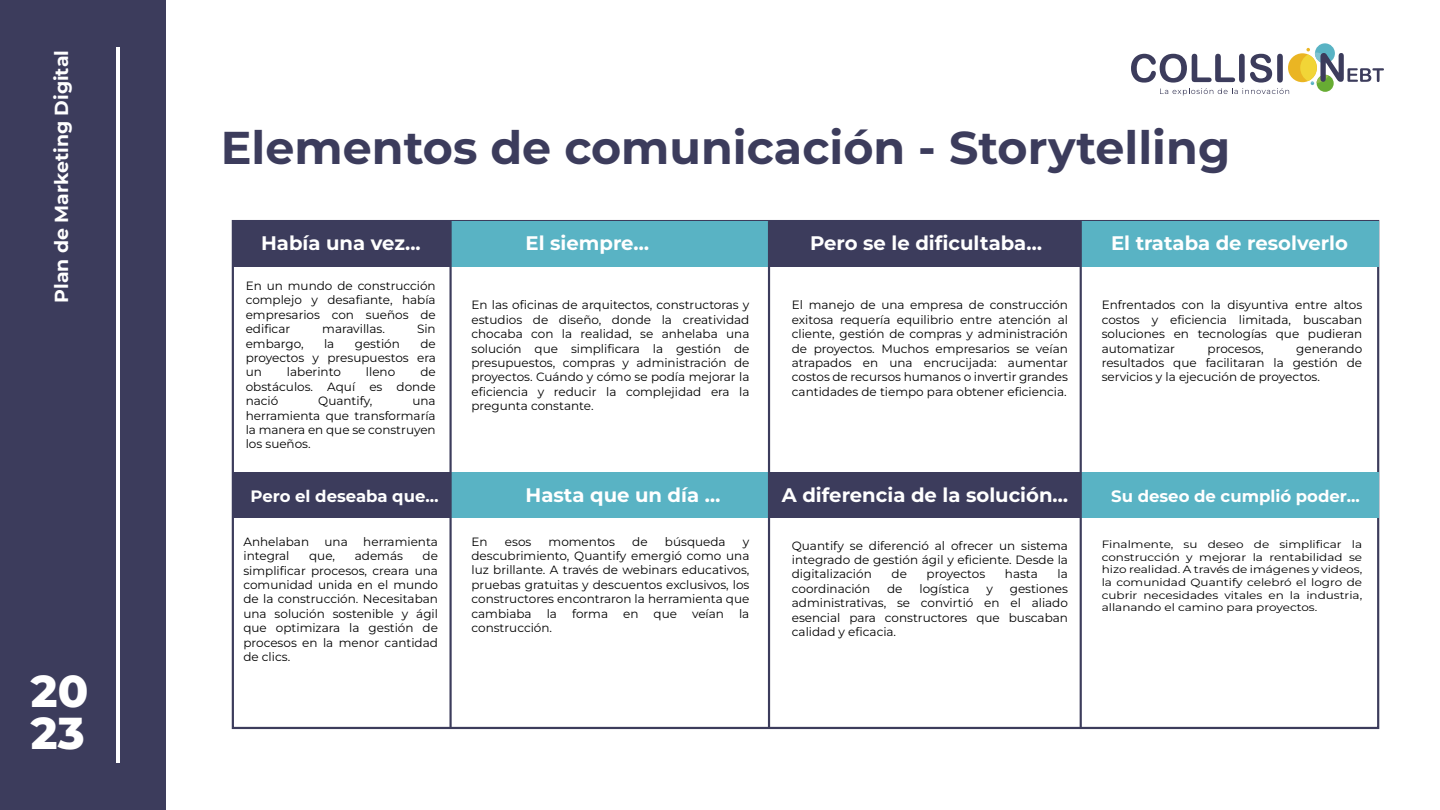
<style>
.page{position:relative;width:1440px;height:810px;background:#fff}
.page>*{position:absolute;margin:0;border:0;box-sizing:border-box;transform-origin:0 0}
.t1{font:700 45.97px "Montserrat";color:#3c3c5c}
.t2{font:800 44.7px/42px "Montserrat";color:#fff}
.t3{font:700 19.65px "Montserrat";color:#fff}
.t4{font:700 18.9px "Montserrat";color:#fff}
.t5{font:700 16.5px "Montserrat";color:#fff}
.t6{font:12px/14.4px "Montserrat";color:#000;text-align:justify}
.t7{font:10.57px/12.7px "Montserrat";color:#000;text-align:justify;scale:1.14 1}
</style>
<div class="page">
<div style="left:0;top:0;width:165px;height:810px;background:#3c3c5c"></div>
<hr style="left:116px;top:47px;width:3px;height:716px;background:#fff">
<div style="left:1288px;top:53px;width:29px;height:29px;background:#eab523;border-radius:50%"></div>
<svg style="left:1315px;top:43px;width:20px;height:20px"></svg>
<div style="left:1317px;top:75px;width:17px;height:17px;background:#67ac33;border-radius:50%"></div>
<div style="left:1300px;top:54px;width:17px;height:27px;background:#f1d537;border-radius:50%"></div>
<svg style="left:1306px;top:48px;width:78px;height:37px"></svg>
<svg style="left:1131px;top:54px;width:158px;height:42px"></svg>
<div style="left:431px;top:221px;width:338px;height:46px;background:#59b3c4"></div>
<div style="left:769px;top:221px;width:312px;height:46px;background:#3c3c5c"></div>
<div style="left:1081px;top:221px;width:298px;height:46px;background:#59b3c4"></div>
<div style="left:431px;top:472px;width:338px;height:46px;background:#59b3c4"></div>
<div style="left:769px;top:472px;width:312px;height:46px;background:#3c3c5c"></div>
<div style="left:1081px;top:472px;width:298px;height:46px;background:#59b3c4"></div>
<div style="left:233px;top:221px;width:218px;height:46px;background:#3c3c5c"></div>
<div style="left:233px;top:472px;width:218px;height:46px;background:#3c3c5c"></div>
<hr style="left:449px;top:221px;width:3px;height:507px;background:#3c3c5c">
<hr style="left:768px;top:221px;width:2px;height:507px;background:#3c3c5c">
<hr style="left:1080px;top:221px;width:2px;height:507px;background:#3c3c5c">
<h3 class="t4" style="left:49px;top:303px;width:254px;rotate:-90deg">Plan de Marketing Digital</h3>
<h2 class="t2" style="left:31px;top:669px;width:59px">20<br>23</h2>
<h1 class="t1" style="left:221px;top:117px;width:1011px">Elementos de comunicación - Storytelling</h1>
<h3 class="t3" style="left:261px;top:230px;width:161px">Había una vez...</h3>
<h3 class="t3" style="left:526px;top:230px;width:125px">El siempre…</h3>
<h3 class="t3" style="left:810px;top:230px;width:234px">Pero se le dificultaba…</h3>
<h3 class="t3" style="left:1111px;top:230px;width:238px">El trataba de resolverlo</h3>
<p class="t6" style="left:246px;top:278px;width:192px">En un mundo de construcción complejo y desafiante, había empresarios con sueños de edificar</p>
<p class="t6" style="left:322px;top:321px;width:64px">maravillas.</p>
<p class="t6" style="left:417px;top:321px;width:20px">Sin</p>
<p class="t6" style="left:246px;top:336px;width:59px">embargo,</p>
<p class="t6" style="left:324px;top:336px;width:12px">la</p>
<p class="t6" style="left:355px;top:336px;width:47px">gestión</p>
<p class="t6" style="left:246px;top:336px;width:192px;text-indent:175px">de proyectos y presupuestos era un</p>
<p class="t6" style="left:246px;top:365px;width:192px;text-indent:175px">de obstáculos. Aquí es donde nació</p>
<p class="t6" style="left:287px;top:365px;width:55px">laberinto</p>
<p class="t6" style="left:366px;top:365px;width:31px">lleno</p>
<p class="t6" style="left:318px;top:393px;width:56px">Quantify,</p>
<p class="t6" style="left:246px;top:393px;width:192px;text-indent:167px">una herramienta que transformaría la manera en que se construyen los sueños.</p>
<p class="t6" style="left:471px;top:298px;width:279px">En las oficinas de arquitectos, constructoras y estudios de diseño, donde la creatividad chocaba con la realidad, se anhelaba una solución que simplificara la gestión de presupuestos, compras y administración de proyectos. Cuándo y cómo se podía mejorar la eficiencia y reducir la complejidad era la pregunta constante.</p>
<p class="t6" style="left:792px;top:298px;width:278px">El manejo de una empresa de construcción exitosa requería equilibrio entre atención al cliente, gestión de compras y administración de proyectos. Muchos empresarios se veían atrapados en una encrucijada: aumentar costos de recursos humanos o invertir grandes cantidades de tiempo para obtener eficiencia.</p>
<p class="t6" style="left:1102px;top:298px;width:262px">Enfrentados con la disyuntiva entre altos costos y eficiencia limitada, buscaban soluciones en tecnologías que pudieran automatizar</p>
<p class="t6" style="left:1102px;top:341px;width:262px;text-indent:195px">generando resultados que facilitaran la gestión de servicios y la ejecución de proyectos.</p>
<p class="t6" style="left:1208px;top:341px;width:57px">procesos,</p>
<h3 class="t5" style="left:250px;top:485px;width:190px">Pero el deseaba que…</h3>
<h3 class="t3" style="left:526px;top:482px;width:196px">Hasta que un día …</h3>
<h3 class="t3" style="left:782px;top:482px;width:288px">A diferencia de la solución…</h3>
<h3 class="t5" style="left:1111px;top:485px;width:250px">Su deseo de cumplió poder...</h3>
<p class="t6" style="left:243px;top:534px;width:67px">Anhelaban</p>
<p class="t6" style="left:325px;top:534px;width:25px">una</p>
<p class="t6" style="left:363px;top:534px;width:76px">herramienta</p>
<p class="t6" style="left:243px;top:548px;width:48px">integral</p>
<p class="t6" style="left:309px;top:548px;width:27px">que,</p>
<p class="t6" style="left:355px;top:548px;width:50px">además</p>
<p class="t6" style="left:243px;top:548px;width:196px;text-indent:179px">de simplificar procesos, creara una comunidad unida en el mundo de la construcción. Necesitaban una solución sostenible y ágil que optimizara la gestión de procesos en la menor cantidad de clics.</p>
<p class="t6" style="left:471px;top:534px;width:18px">En</p>
<p class="t6" style="left:505px;top:534px;width:28px">esos</p>
<p class="t6" style="left:549px;top:534px;width:68px">momentos</p>
<p class="t6" style="left:632px;top:534px;width:17px">de</p>
<p class="t6" style="left:665px;top:534px;width:62px">búsqueda</p>
<p class="t6" style="left:471px;top:534px;width:279px;text-indent:271px">y descubrimiento, Quantify emergió como una luz brillante. A través de webinars educativos, pruebas gratuitas y descuentos exclusivos, los constructores encontraron la herramienta que cambiaba</p>
<p class="t6" style="left:547px;top:606px;width:12px">la</p>
<p class="t6" style="left:572px;top:606px;width:38px">forma</p>
<p class="t6" style="left:623px;top:606px;width:17px">en</p>
<p class="t6" style="left:654px;top:606px;width:25px">que</p>
<p class="t6" style="left:692px;top:606px;width:33px">veían</p>
<p class="t6" style="left:739px;top:606px;width:12px">la</p>
<p class="t6" style="left:471px;top:620px;width:82px">construcción.</p>
<p class="t6" style="left:792px;top:538px;width:278px">Quantify se diferenció al ofrecer un sistema integrado de gestión ágil y eficiente. Desde la digitalización</p>
<p class="t6" style="left:892px;top:567px;width:17px">de</p>
<p class="t6" style="left:927px;top:567px;width:60px">proyectos</p>
<p class="t6" style="left:1005px;top:567px;width:34px">hasta</p>
<p class="t6" style="left:1058px;top:567px;width:12px">la</p>
<p class="t6" style="left:792px;top:581px;width:80px">coordinación</p>
<p class="t6" style="left:887px;top:581px;width:17px">de</p>
<p class="t6" style="left:919px;top:581px;width:51px">logística</p>
<p class="t6" style="left:986px;top:581px;width:8px">y</p>
<p class="t6" style="left:792px;top:581px;width:278px;text-indent:218px">gestiones administrativas, se convirtió en el aliado esencial para constructores que buscaban calidad y eficacia.</p>
<p class="t7" style="left:1102px;top:538px;width:230px">Finalmente, su deseo de simplificar la construcción y mejorar la rentabilidad se hizo realidad. A través de imágenes y videos, la comunidad Quantify celebró el logro de cubrir necesidades vitales en la industria, allanando el camino para proyectos.</p>
</div>
